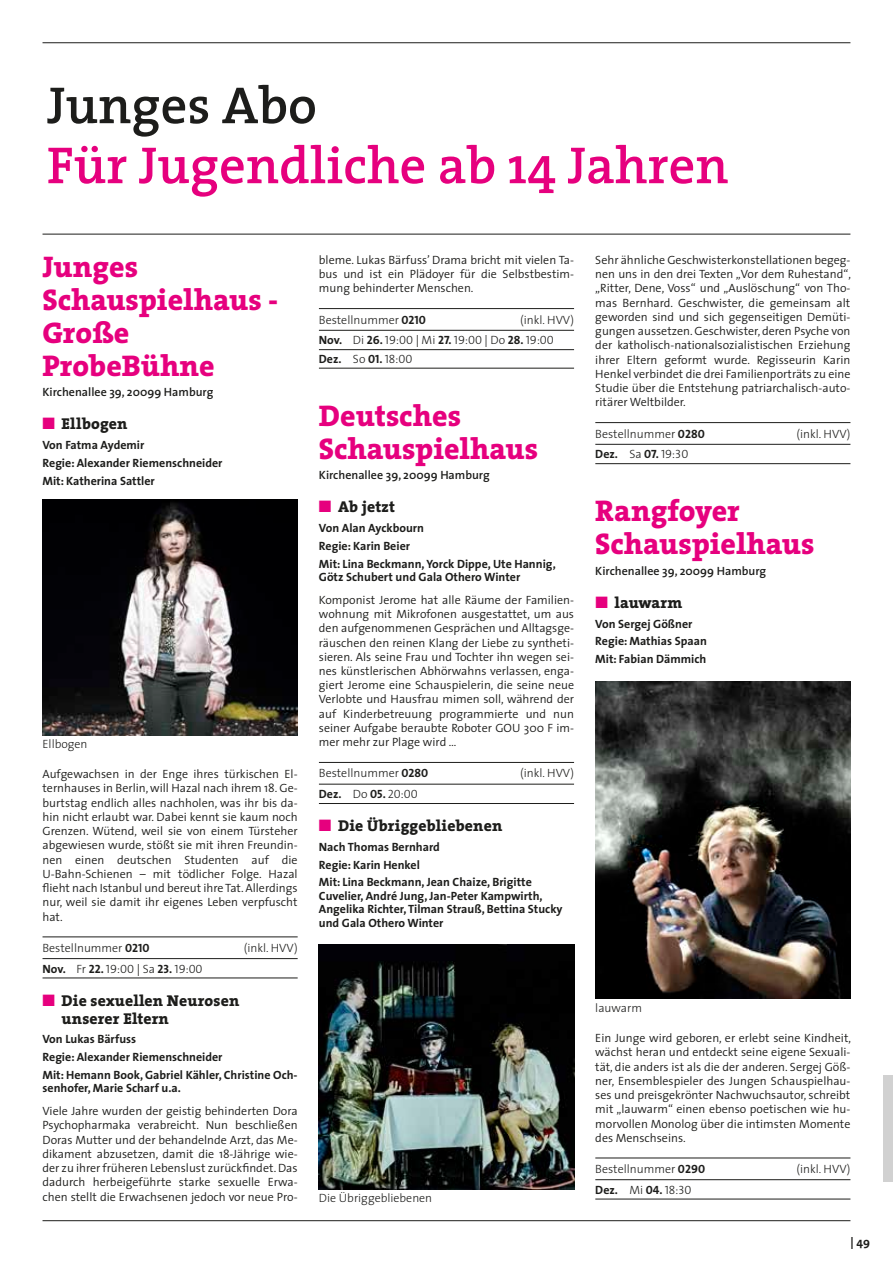
<style>
.page{position:relative;width:893px;height:1263px;background:#fff}
.page>*{position:absolute;margin:0;border:0;box-sizing:border-box;transform-origin:0 0}
.t1{font:600 52.5px "The Serif";color:#e6007e}
.t2{font:600 52.5px "The Serif";color:#1d1d1b}
.t3{font:800 30px/33px "The Serif";color:#e6007e}
.t4{font:800 15.75px/18px "The Serif";letter-spacing:.01em;color:#1d1d1b}
.t5{font:300 12px/14.2px "The Sans";color:#1d1d1b;text-align:justify}
.t6{font:700 12px/17.7px "The Sans";color:#1d1d1b}
.t7{font:300 12px "The Sans";color:#1d1d1b}
.t8{font:12px/18.5px "The Sans Light Caps";color:#1d1d1b}
.t9{font:600 12px "The Sans";color:#1d1d1b}
.s1{color:#e6007e}
.s2{font-family:"The Sans Bold Caps";font-weight:400}
.s3{font-family:"The Sans";font-weight:700}
.s4{font-family:"The Sans";font-weight:300}
.s5{font-family:"The Sans Bold Caps"}
</style>
<div class="page">
<hr style="left:43px;top:1220px;width:807px;height:1px;background:#1d1d1b">
<div style="left:883px;top:1075px;width:10px;height:106px;background:#d1d1d1"></div>
<hr style="left:43px;top:42px;width:807px;height:1px;background:#1d1d1b">
<hr style="left:43px;top:234px;width:807px;height:1px;background:#1d1d1b">
<hr style="left:43px;top:937px;width:255px;height:1px;background:#1d1d1b">
<hr style="left:43px;top:958px;width:255px;height:1px;background:#1d1d1b">
<hr style="left:43px;top:978px;width:255px;height:1px;background:#1d1d1b">
<hr style="left:319px;top:308px;width:255px;height:1px;background:#1d1d1b">
<hr style="left:319px;top:330px;width:255px;height:1px;background:#1d1d1b">
<hr style="left:319px;top:349px;width:255px;height:1px;background:#1d1d1b">
<hr style="left:319px;top:368px;width:255px;height:1px;background:#1d1d1b">
<hr style="left:319px;top:762px;width:255px;height:1px;background:#1d1d1b">
<hr style="left:319px;top:784px;width:255px;height:1px;background:#1d1d1b">
<hr style="left:319px;top:803px;width:255px;height:1px;background:#1d1d1b">
<hr style="left:595px;top:422px;width:255px;height:1px;background:#1d1d1b">
<hr style="left:595px;top:444px;width:255px;height:1px;background:#1d1d1b">
<hr style="left:595px;top:463px;width:255px;height:1px;background:#1d1d1b">
<hr style="left:595px;top:1158px;width:255px;height:1px;background:#1d1d1b">
<hr style="left:595px;top:1179px;width:255px;height:1px;background:#1d1d1b">
<hr style="left:595px;top:1199px;width:255px;height:1px;background:#1d1d1b">
<img style="left:43px;top:499px;width:255px;height:236px">
<img style="left:595px;top:681px;width:255px;height:317px">
<img style="left:319px;top:944px;width:255px;height:245px">
<h1 class="t2" style="left:47px;top:62px;width:271px">Junges Abo</h1>
<h1 class="t1" style="left:47px;top:122px;width:683px">Für Jugendliche ab 14 Jahren</h1>
<h2 class="t3" style="left:43px;top:249px;width:237px">Junges<br>Schauspielhaus -<br>Große<br>ProbeBühne</h2>
<p class="t9" style="left:43px;top:382px;width:172px">Kirchenallee 39, 20099 Hamburg</p>
<h3 class="t4" style="left:43px;top:415px;width:87px"><span class="s1">■</span> Ellbogen</h3>
<p class="t6" style="left:43px;top:436px;width:181px">Von Fatma Aydemir<br>Regie: Alexander Riemenschneider<br>Mit: Katherina Sattler</p>
<p class="t7" style="left:43px;top:734px;width:47px">Ellbogen</p>
<p class="t5" style="left:43px;top:767px;width:257px">Aufgewachsen in der Enge ihres türkischen El&shy;ternhauses in Berlin, will Hazal nach ihrem 18. Ge&shy;burtstag endlich alles nachholen, was ihr bis da&shy;hin nicht erlaubt war. Dabei kennt sie kaum noch Grenzen. Wütend, weil sie von einem Türsteher abgewiesen wurde, stößt sie mit ihren Freundin&shy;nen einen deutschen Studenten auf die U-Bahn-Schienen – mit tödlicher Folge. Hazal flieht nach Istanbul und bereut ihre Tat. Allerdings nur, weil sie damit ihr eigenes Leben verpfuscht hat.</p>
<p class="t7" style="left:43px;top:938px;width:109px">Bestellnummer <span class="s2">0210</span></p>
<p class="t7" style="left:244px;top:938px;width:55px">(inkl. HVV)</p>
<p class="t8" style="left:43px;top:959px;width:162px"><span class="s3">Nov.</span> <span class="s4">Fr</span> <span class="s5">22.</span> 19:00 <span class="s4">|</span> <span class="s4">Sa</span> <span class="s5">23.</span> 19:00</p>
<h3 class="t4" style="left:62px;top:991px;width:179px;text-indent:-19px"><span class="s1">■</span> Die sexuellen Neurosen unserer Eltern</h3>
<p class="t6" style="left:43px;top:1030px;width:257px">Von Lukas Bärfuss<br>Regie: Alexander Riemenschneider<br>Mit: Hemann Book, Gabriel Kähler, Christine Och-</p>
<p class="t6" style="left:43px;top:1079px;width:140px">senhofer, Marie Scharf u.a.</p>
<p class="t5" style="left:43px;top:1103px;width:257px">Viele Jahre wurden der geistig behinderten Dora Psychopharmaka verabreicht. Nun beschließen Doras Mutter und der behandelnde Arzt, das Me&shy;dikament abzusetzen, damit die 18-Jährige wie&shy;der zu ihrer früheren Lebenslust zurückfindet. Das dadurch herbeigeführte starke sexuelle Erwa&shy;chen stellt die Erwachsenen jedoch vor neue Pro-</p>
<p class="t5" style="left:319px;top:252px;width:257px">bleme. Lukas Bärfuss’ Drama bricht mit vielen Ta&shy;bus und ist ein Plädoyer für die Selbstbestim&shy;mung behinderter Menschen.</p>
<p class="t7" style="left:319px;top:310px;width:109px">Bestellnummer <span class="s2">0210</span></p>
<p class="t7" style="left:520px;top:310px;width:55px">(inkl. HVV)</p>
<p class="t8" style="left:319px;top:331px;width:236px"><span class="s3">Nov.</span> <span class="s4">Di</span> <span class="s5">26.</span> 19:00 <span class="s4">|</span> <span class="s4">Mi</span> <span class="s5">27.</span> 19:00 <span class="s4">|</span> <span class="s4">Do</span> <span class="s5">28.</span> 19:00<br><span class="s3">Dez.</span> <span class="s4">So</span> <span class="s5">01.</span> 18:00</p>
<h2 class="t3" style="left:319px;top:398px;width:221px">Deutsches<br>Schauspielhaus</h2>
<p class="t9" style="left:319px;top:465px;width:172px">Kirchenallee 39, 20099 Hamburg</p>
<h3 class="t4" style="left:319px;top:497px;width:78px"><span class="s1">■</span> Ab jetzt</h3>
<p class="t6" style="left:319px;top:519px;width:238px">Von Alan Ayckbourn<br>Regie: Karin Beier<br>Mit: Lina Beckmann, Yorck Dippe, Ute Hannig,</p>
<p class="t6" style="left:319px;top:568px;width:203px">Götz Schubert und Gala Othero Winter</p>
<p class="t5" style="left:319px;top:592px;width:257px">Komponist Jerome hat alle Räume der Familien&shy;wohnung mit Mikrofonen ausgestattet, um aus den aufgenommenen Gesprächen und Alltagsge&shy;räuschen den reinen Klang der Liebe zu syntheti&shy;sieren. Als seine Frau und Tochter ihn wegen sei&shy;nes künstlerischen Abhörwahns verlassen, enga&shy;giert Jerome eine Schauspielerin, die seine neue Verlobte und Hausfrau mimen soll, während der auf Kinderbetreuung programmierte und nun seiner Aufgabe beraubte Roboter GOU 300 F im&shy;mer mehr zur Plage wird …</p>
<p class="t7" style="left:319px;top:763px;width:111px">Bestellnummer <span class="s2">0280</span></p>
<p class="t7" style="left:520px;top:763px;width:55px">(inkl. HVV)</p>
<p class="t8" style="left:319px;top:784px;width:100px"><span class="s3">Dez.</span> <span class="s4">Do</span> <span class="s5">05.</span> 20:00</p>
<h3 class="t4" style="left:319px;top:816px;width:185px"><span class="s1">■</span> Die Übriggebliebenen</h3>
<p class="t6" style="left:319px;top:838px;width:214px">Nach Thomas Bernhard<br>Regie: Karin Henkel<br>Mit: Lina Beckmann, Jean Chaize, Brigitte</p>
<p class="t6" style="left:319px;top:889px;width:245px;line-height:13.5px">Cuvelier, André Jung, Jan-Peter Kampwirth,<br>Angelika Richter, Tilman Strauß, Bettina Stucky und Gala Othero Winter</p>
<p class="t7" style="left:319px;top:1188px;width:115px">Die Übriggebliebenen</p>
<p class="t5" style="left:595px;top:252px;width:257px">Sehr ähnliche Geschwisterkonstellationen begeg&shy;nen uns in den drei Texten „Vor dem Ruhestand“, „Ritter, Dene, Voss“ und „Auslöschung“ von Tho&shy;mas Bernhard. Geschwister, die gemeinsam alt geworden sind und sich gegenseitigen Demüti&shy;gungen aussetzen. Geschwister, deren Psyche von der katholisch-nationalsozialistischen Erziehung ihrer Eltern geformt wurde. Regisseurin Karin Henkel verbindet die drei Familienporträts zu eine Studie über die Entstehung patriarchalisch-auto&shy;ritärer Weltbilder.</p>
<p class="t7" style="left:595px;top:424px;width:111px">Bestellnummer <span class="s2">0280</span></p>
<p class="t7" style="left:797px;top:424px;width:55px">(inkl. HVV)</p>
<p class="t8" style="left:595px;top:445px;width:95px"><span class="s3">Dez.</span> <span class="s4">Sa</span> <span class="s5">07.</span> 19:30</p>
<h2 class="t3" style="left:595px;top:494px;width:221px">Rangfoyer<br>Schauspielhaus</h2>
<p class="t9" style="left:595px;top:561px;width:172px">Kirchenallee 39, 20099 Hamburg</p>
<h3 class="t4" style="left:595px;top:593px;width:88px"><span class="s1">■</span> lauwarm</h3>
<p class="t6" style="left:595px;top:614px;width:113px">Von Sergej Gößner<br>Regie: Mathias Spaan<br>Mit: Fabian Dämmich</p>
<p class="t7" style="left:595px;top:997px;width:48px">lauwarm</p>
<p class="t5" style="left:595px;top:1030px;width:257px">Ein Junge wird geboren, er erlebt seine Kindheit, wächst heran und entdeckt seine eigene Sexuali&shy;tät, die anders ist als die der anderen. Sergej Göß&shy;ner, Ensemblespieler des Jungen Schauspielhau&shy;ses und preisgekrönter Nachwuchsautor, schreibt mit „lauwarm“ einen ebenso poetischen wie hu&shy;morvollen Monolog über die intimsten Momente des Menschseins.</p>
<p class="t7" style="left:595px;top:1159px;width:111px">Bestellnummer <span class="s2">0290</span></p>
<p class="t7" style="left:797px;top:1159px;width:55px">(inkl. HVV)</p>
<p class="t8" style="left:595px;top:1180px;width:98px"><span class="s3">Dez.</span> <span class="s4">Mi</span> <span class="s5">04.</span> 18:30</p>
<p class="t6" style="left:850px;top:1233px;width:21px">| 49</p>
</div>
